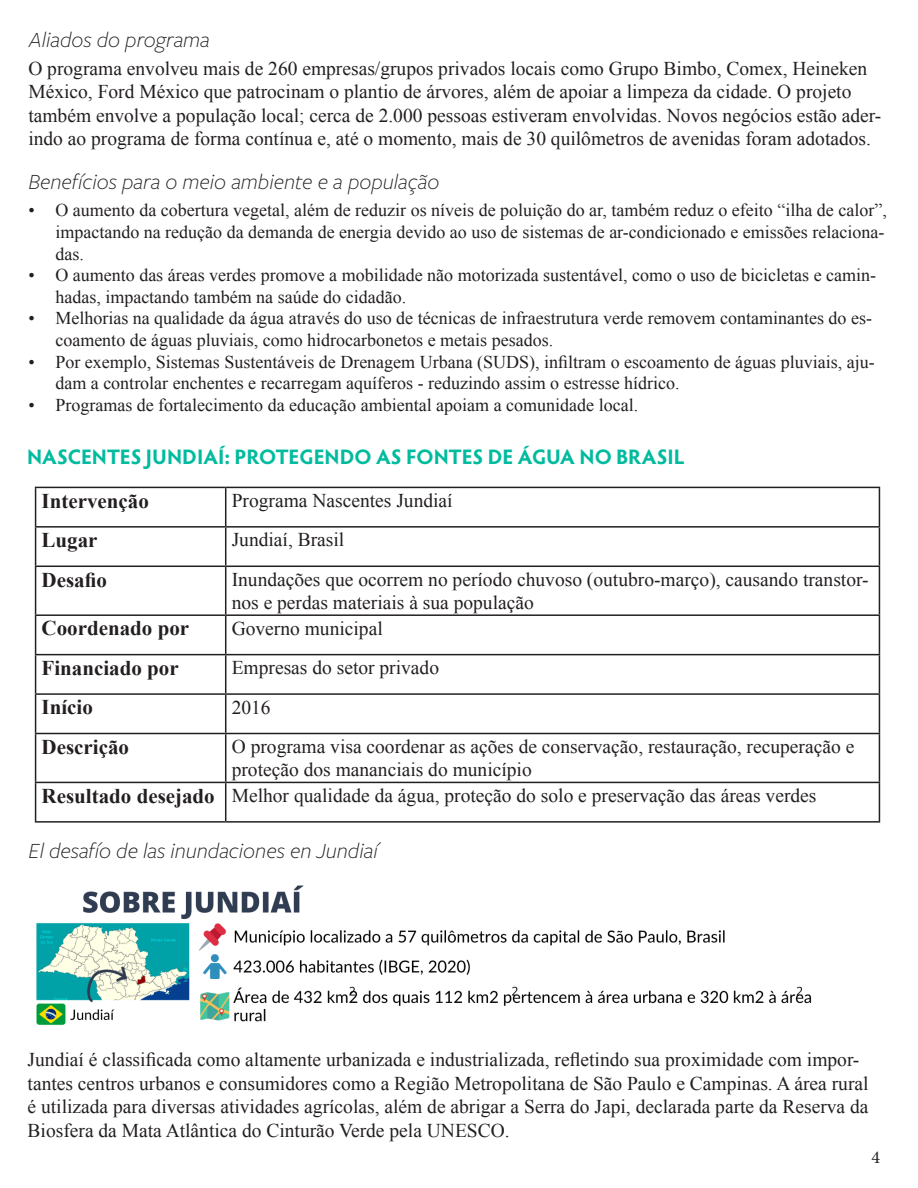
<style>
.page{position:relative;width:918px;height:1188px;background:#fff}
.page>*{position:absolute;margin:0;border:0;box-sizing:border-box;transform-origin:0 0}
.t1{font:italic 300 22.5px "Freight Sans Pro";color:#231f20}
.t2{font:700 21px "Times New Roman";color:#231f20}
.t3{font:700 21px "Hypatia Sans Pro";letter-spacing:-.005em;color:#00bb9e}
.t4{font:19.5px/23.4px "Times New Roman";color:#231f20}
.t5{font:18px/21.6px "Times New Roman";color:#231f20}
.t6{font:18px "Minion Pro";color:#231f20}
</style>
<div class="page">
<hr style="left:35px;top:487px;width:191px;height:1px;background:#231f20">
<hr style="left:35px;top:488px;width:1px;height:38px;background:#231f20">
<hr style="left:226px;top:487px;width:654px;height:1px;background:#231f20">
<hr style="left:225px;top:488px;width:1px;height:38px;background:#231f20">
<hr style="left:879px;top:488px;width:1px;height:38px;background:#231f20">
<hr style="left:35px;top:526px;width:191px;height:2px;background:#231f20">
<hr style="left:35px;top:528px;width:1px;height:38px;background:#231f20">
<hr style="left:226px;top:526px;width:654px;height:2px;background:#231f20">
<hr style="left:225px;top:528px;width:1px;height:38px;background:#231f20">
<hr style="left:879px;top:528px;width:1px;height:38px;background:#231f20">
<hr style="left:35px;top:566px;width:191px;height:1px;background:#231f20">
<hr style="left:35px;top:567px;width:1px;height:47px;background:#231f20">
<hr style="left:226px;top:566px;width:654px;height:1px;background:#231f20">
<hr style="left:225px;top:567px;width:1px;height:47px;background:#231f20">
<hr style="left:879px;top:567px;width:1px;height:47px;background:#231f20">
<hr style="left:35px;top:614px;width:191px;height:2px;background:#231f20">
<hr style="left:35px;top:616px;width:1px;height:38px;background:#231f20">
<hr style="left:226px;top:614px;width:654px;height:2px;background:#231f20">
<hr style="left:225px;top:616px;width:1px;height:38px;background:#231f20">
<hr style="left:879px;top:616px;width:1px;height:38px;background:#231f20">
<hr style="left:35px;top:654px;width:191px;height:1px;background:#231f20">
<hr style="left:35px;top:655px;width:1px;height:38px;background:#231f20">
<hr style="left:226px;top:654px;width:654px;height:1px;background:#231f20">
<hr style="left:225px;top:655px;width:1px;height:38px;background:#231f20">
<hr style="left:879px;top:655px;width:1px;height:38px;background:#231f20">
<hr style="left:35px;top:693px;width:191px;height:2px;background:#231f20">
<hr style="left:35px;top:695px;width:1px;height:38px;background:#231f20">
<hr style="left:226px;top:693px;width:654px;height:2px;background:#231f20">
<hr style="left:225px;top:695px;width:1px;height:38px;background:#231f20">
<hr style="left:879px;top:695px;width:1px;height:38px;background:#231f20">
<hr style="left:35px;top:733px;width:191px;height:1px;background:#231f20">
<hr style="left:35px;top:734px;width:1px;height:48px;background:#231f20">
<hr style="left:226px;top:733px;width:654px;height:1px;background:#231f20">
<hr style="left:225px;top:734px;width:1px;height:48px;background:#231f20">
<hr style="left:879px;top:734px;width:1px;height:48px;background:#231f20">
<hr style="left:35px;top:782px;width:191px;height:1px;background:#231f20">
<hr style="left:35px;top:783px;width:1px;height:38px;background:#231f20">
<hr style="left:226px;top:782px;width:654px;height:1px;background:#231f20">
<hr style="left:225px;top:783px;width:1px;height:38px;background:#231f20">
<hr style="left:879px;top:783px;width:1px;height:38px;background:#231f20">
<hr style="left:35px;top:821px;width:191px;height:2px;background:#231f20">
<hr style="left:226px;top:821px;width:654px;height:2px;background:#231f20">
<img style="left:36px;top:885px;width:776px;height:140px">
<p class="t1" style="left:29px;top:24px;width:182px">Aliados do programa</p>
<p class="t4" style="left:28px;top:56px;width:854px">O programa envolveu mais de 260 empresas/grupos privados locais como Grupo Bimbo, Comex, Heineken México, Ford México que patrocinam o plantio de árvores, além de apoiar a limpeza da cidade. O projeto também envolve a população local; cerca de 2.000 pessoas estiveram envolvidas. Novos negócios estão ader&shy;indo ao programa de forma contínua e, até o momento, mais de 30 quilômetros de avenidas foram adotados.</p>
<p class="t1" style="left:28px;top:167px;width:413px">Benefícios para o meio ambiente e a população</p>
<p class="t5" style="left:55px;top:199px;width:833px;text-indent:-27px">• O aumento da cobertura vegetal, além de reduzir os níveis de poluição do ar, também reduz o efeito “ilha de calor”, impactando na redução da demanda de energia devido ao uso de sistemas de ar-condicionado e emissões relaciona&shy;das.</p>
<p class="t5" style="left:55px;top:264px;width:822px;text-indent:-27px">• O aumento das áreas verdes promove a mobilidade não motorizada sustentável, como o uso de bicicletas e camin&shy;hadas, impactando também na saúde do cidadão.</p>
<p class="t5" style="left:55px;top:307px;width:818px;text-indent:-27px">• Melhorias na qualidade da água através do uso de técnicas de infraestrutura verde removem contaminantes do es&shy;coamento de águas pluviais, como hidrocarbonetos e metais pesados.</p>
<p class="t5" style="left:55px;top:351px;width:821px;text-indent:-27px">• Por exemplo, Sistemas Sustentáveis de Drenagem Urbana (SUDS), infiltram o escoamento de águas pluviais, aju&shy;dam a controlar enchentes e recarregam aquíferos - reduzindo assim o estresse hídrico.</p>
<p class="t5" style="left:28px;top:394px;width:611px">• Programas de fortalecimento da educação ambiental apoiam a comunidade local.</p>
<p class="t3" style="left:27px;top:442px;width:659px">NASCENTES JUNDIAÍ: PROTEGENDO AS FONTES DE ÁGUA NO BRASIL</p>
<p class="t2" style="left:42px;top:486px;width:109px">Intervenção</p>
<p class="t4" style="left:232px;top:488px;width:222px">Programa Nascentes Jundiaí</p>
<p class="t2" style="left:42px;top:526px;width:58px">Lugar</p>
<p class="t4" style="left:232px;top:528px;width:114px">Jundiaí, Brasil</p>
<p class="t2" style="left:42px;top:565px;width:67px">Desafio</p>
<p class="t4" style="left:232px;top:567px;width:638px">Inundações que ocorrem no período chuvoso (outubro-março), causando transtor&shy;nos e perdas materiais à sua população</p>
<p class="t2" style="left:42px;top:614px;width:149px">Coordenado por</p>
<p class="t4" style="left:232px;top:616px;width:153px">Governo municipal</p>
<p class="t2" style="left:42px;top:653px;width:139px">Financiado por</p>
<p class="t4" style="left:232px;top:656px;width:209px">Empresas do setor privado</p>
<p class="t2" style="left:42px;top:693px;width:53px">Início</p>
<p class="t4" style="left:232px;top:695px;width:40px">2016</p>
<p class="t2" style="left:42px;top:732px;width:89px">Descrição</p>
<p class="t4" style="left:232px;top:735px;width:624px">O programa visa coordenar as ações de conservação, restauração, recuperação e proteção dos mananciais do município</p>
<p class="t2" style="left:42px;top:781px;width:175px">Resultado desejado</p>
<p class="t4" style="left:232px;top:783px;width:586px">Melhor qualidade da água, proteção do solo e preservação das áreas verdes</p>
<p class="t1" style="left:29px;top:836px;width:351px">El desafío de las inundaciones en Jundiaí</p>
<p class="t4" style="left:28px;top:1048px;width:842px">Jundiaí é classificada como altamente urbanizada e industrializada, refletindo sua proximidade com impor&shy;tantes centros urbanos e consumidores como a Região Metropolitana de São Paulo e Campinas. A área rural é utilizada para diversas atividades agrícolas, além de abrigar a Serra do Japi, declarada parte da Reserva da Biosfera da Mata Atlântica do Cinturão Verde pela UNESCO.</p>
<p class="t6" style="left:872px;top:1145px;width:10px">4</p>
</div>
